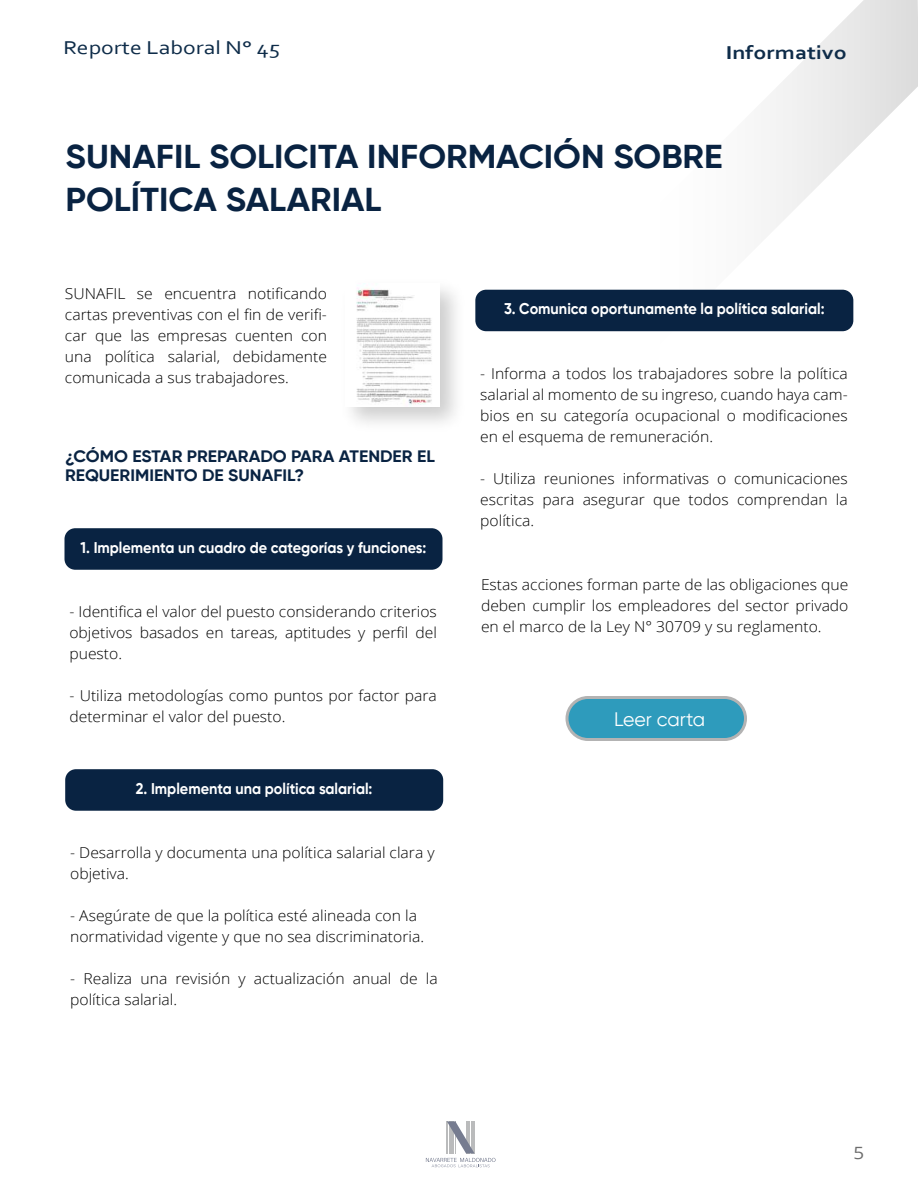
<style>
.page{position:relative;width:918px;height:1188px;background:#fff}
.page>*{position:absolute;margin:0;border:0;box-sizing:border-box;transform-origin:0 0}
.t1{font:700 33px/43.5px "Gilroy";color:#092342;scale:1.06 1}
.t2{font:19.5px "Corbel";color:#0e2c49;scale:1.21 1}
.t3{font:700 19.5px "Corbel";color:#0e2c49;scale:1.21 1}
.t4{font:19.5px "Gilroy";color:#fff}
.t5{font:16.95px "Open Sans";color:#6d6d6d;scale:1.11 1}
.t6{font:700 16.5px/19.5px "Gilroy";color:#092342;scale:1.06 1}
.t7{font:700 15.45px "Gilroy";color:#fff;scale:.93 1}
.t8{font:300 15px/21px "Open Sans";color:#000;text-align:justify;scale:1.05 1}
</style>
<div class="page">
<svg style="left:510px;top:0;width:408px;height:332px"></svg>
<svg style="left:426px;top:1121px;width:70px;height:46px"></svg>
<div style="left:64px;top:528px;width:378px;height:42px;background:#092342;border-radius:11px"></div>
<img style="left:356px;top:284px;width:76px;height:122px">
<div style="left:65px;top:769px;width:378px;height:42px;background:#092342;border-radius:11px"></div>
<div style="left:475px;top:290px;width:378px;height:41px;background:#092342;border-radius:11px"></div>
<div style="left:567px;top:698px;width:179px;height:42px;background:#2e9bbc;border-radius:21px"></div>
<div style="left:566px;top:696px;width:181px;height:45px;border:3px solid #b3b3b3;border-radius:21px"></div>
<img style="left:602px;top:696px;width:144px;height:45px">
<h2 class="t2" style="left:63px;top:36px;width:181px">Reporte Laboral N° 45</h2>
<h2 class="t3" style="left:726px;top:41px;width:101px">Informativo</h2>
<h1 class="t1" style="left:66px;top:134px;width:621px">SUNAFIL SOLICITA INFORMACIÓN SOBRE<br>POLÍTICA SALARIAL</h1>
<p class="t8" style="left:65px;top:282px;width:251px">SUNAFIL se encuentra notificando cartas preventivas con el fin de verifi&shy;car que las empresas cuenten con una política salarial, debidamente comunicada a sus trabajadores.</p>
<p class="t6" style="left:65px;top:446px;width:350px">¿CÓMO ESTAR PREPARADO PARA ATENDER EL<br>REQUERIMIENTO DE SUNAFIL?</p>
<p class="t7" style="left:81px;top:538px;width:373px">1. Implementa un cuadro de categorías y funciones:</p>
<p class="t8" style="left:69px;top:601px;width:352px">- Identifica el valor del puesto considerando criterios objetivos basados en tareas, aptitudes y perfil del puesto.</p>
<p class="t8" style="left:69px;top:685px;width:352px">- Utiliza metodologías como puntos por factor para determinar el valor del puesto.</p>
<p class="t7" style="left:136px;top:779px;width:256px">2. Implementa una política salarial:</p>
<p class="t8" style="left:70px;top:842px;width:349px">- Desarrolla y documenta una política salarial clara y objetiva.</p>
<p class="t8" style="left:70px;top:905px;width:339px">- Asegúrate de que la política esté alineada con la normatividad vigente y que no sea discriminatoria.</p>
<p class="t8" style="left:70px;top:968px;width:352px">- Realiza una revisión y actualización anual de la política salarial.</p>
<p class="t7" style="left:504px;top:299px;width:346px">3. Comunica oportunamente la política salarial:</p>
<p class="t8" style="left:480px;top:362px;width:352px">- Informa a todos los trabajadores sobre la política salarial al momento de su ingreso, cuando haya cam&shy;bios en su categoría ocupacional o modificaciones en el esquema de remuneración.</p>
<p class="t8" style="left:480px;top:467px;width:352px">- Utiliza reuniones informativas o comunicaciones escritas para asegurar que todos comprendan la política.</p>
<p class="t8" style="left:481px;top:573px;width:352px">Estas acciones forman parte de las obligaciones que deben cumplir los empleadores del sector privado en el marco de la Ley N° 30709 y su reglamento.</p>
<h2 class="t4" style="left:614px;top:707px;width:93px">Leer carta</h2>
<p class="t5" style="left:854px;top:1141px;width:11px">5</p>
</div>
